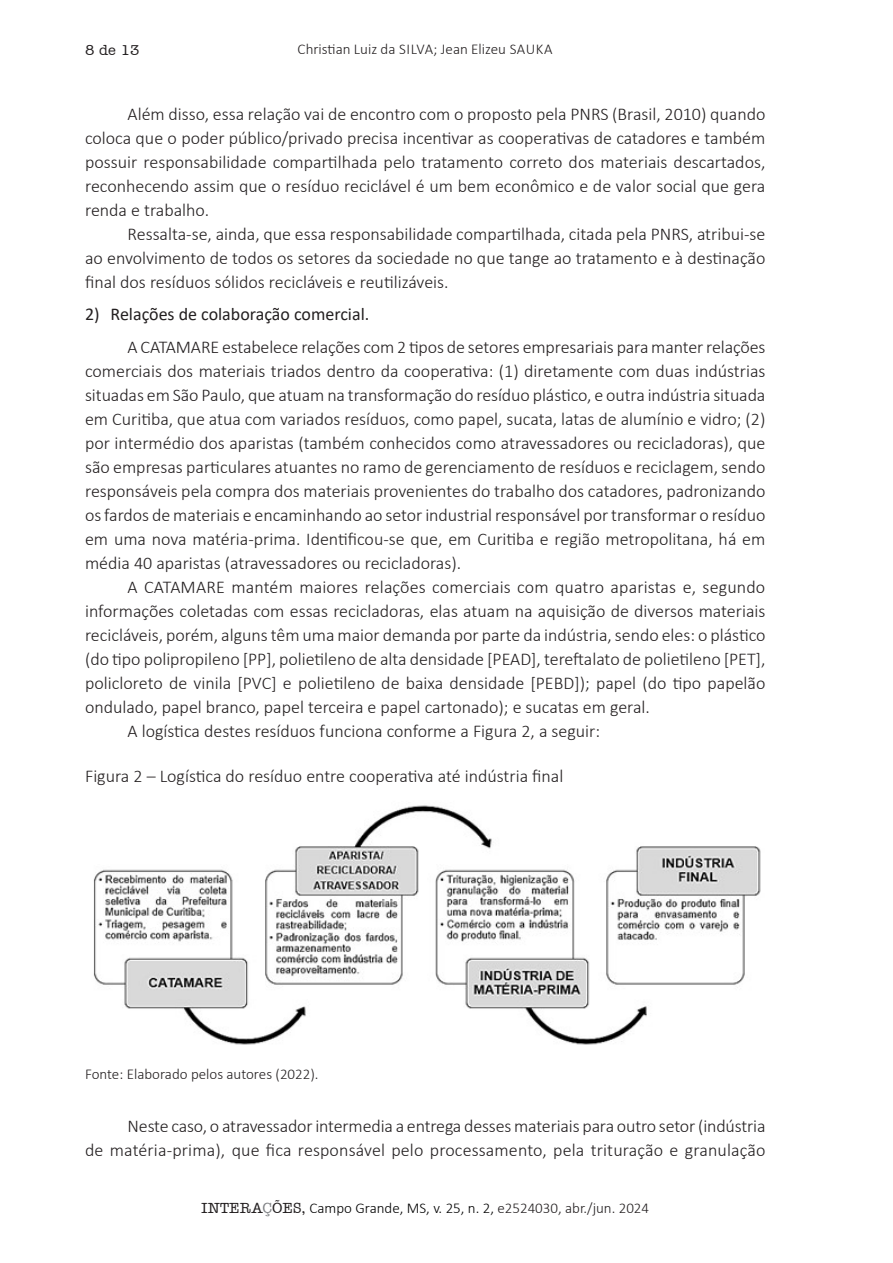
<style>
.page{position:relative;width:893px;height:1263px;background:#fff}
.page>*{position:absolute;margin:0;border:0;box-sizing:border-box;transform-origin:0 0}
.Corpo_do_texto{font:300 18px/24px "Calibri";color:#231f20;text-align:justify}
.Tabela_figura{font:300 18px "Calibri";color:#231f20}
.t1{font:18px "Calibri";color:#231f20}
.Legenda{font:300 15px "Calibri";color:#231f20}
.t2{font:300 15px "Calibri";color:#000}
.t3{font:500 15px "Amer Typewriter IT Cby BT";color:#231f20}
.s1{font-family:"Amer Typewriter IT Cby BT";font-weight:500;color:#231f20}
.s2{font-family:"Amer Typewriter IT Cby BT";font-weight:500;color:#808285}
.s3{color:#231f20}
</style>
<div class="page">
<img style="left:94px;top:805px;width:667px;height:240px">
<p class="t3" style="left:85px;top:41px;width:56px">8 de 13</p>
<p class="Legenda" style="left:298px;top:40px;width:256px">Christian Luiz da SILVA; Jean Elizeu SAUKA</p>
<p class="Corpo_do_texto" style="left:85px;top:102px;width:682px;text-indent:43px">Além disso, essa relação vai de encontro com o proposto pela PNRS (Brasil, 2010) quando coloca que o poder público/privado precisa incentivar as cooperativas de catadores e também possuir responsabilidade compartilhada pelo tratamento correto dos materiais descartados, reconhecendo assim que o resíduo reciclável é um bem econômico e de valor social que gera renda e trabalho.</p>
<p class="Corpo_do_texto" style="left:85px;top:222px;width:682px;text-indent:43px">Ressalta-se, ainda, que essa responsabilidade compartilhada, citada pela PNRS, atribui-se ao envolvimento de todos os setores da sociedade no que tange ao tratamento e à destinação final dos resíduos sólidos recicláveis e reutilizáveis.</p>
<p class="t1" style="left:85px;top:302px;width:286px">2) Relações de colaboração comercial.</p>
<p class="Corpo_do_texto" style="left:85px;top:335px;width:682px;text-indent:43px">A CATAMARE estabelece relações com 2 tipos de setores empresariais para manter relações comerciais dos materiais triados dentro da cooperativa: (1) diretamente com duas indústrias situadas em São Paulo, que atuam na transformação do resíduo plástico, e outra indústria situada em Curitiba, que atua com variados resíduos, como papel, sucata, latas de alumínio e vidro; (2) por intermédio dos aparistas (também conhecidos como atravessadores ou recicladoras), que são empresas particulares atuantes no ramo de gerenciamento de resíduos e reciclagem, sendo responsáveis pela compra dos materiais provenientes do trabalho dos catadores, padronizando os fardos de materiais e encaminhando ao setor industrial responsável por transformar o resíduo em uma nova matéria-prima. Identificou-se que, em Curitiba e região metropolitana, há em média 40 aparistas (atravessadores ou recicladoras).</p>
<p class="Corpo_do_texto" style="left:85px;top:575px;width:682px;text-indent:43px">A CATAMARE mantém maiores relações comerciais com quatro aparistas e, segundo informações coletadas com essas recicladoras, elas atuam na aquisição de diversos materiais recicláveis, porém, alguns têm uma maior demanda por parte da indústria, sendo eles: o plástico (do tipo polipropileno [PP], polietileno de alta densidade [PEAD], tereftalato de polietileno [PET], policloreto de vinila [PVC] e polietileno de baixa densidade [PEBD]); papel (do tipo papelão ondulado, papel branco, papel terceira e papel cartonado); e sucatas em geral.</p>
<p class="Corpo_do_texto" style="left:128px;top:719px;width:474px">A logística destes resíduos funciona conforme a Figura 2, a seguir:</p>
<p class="Tabela_figura" style="left:85px;top:765px;width:480px">Figura 2 – Logística do resíduo entre cooperativa até indústria final</p>
<p class="Legenda" style="left:85px;top:1064px;width:235px">Fonte: Elaborado pelos autores (2022).</p>
<p class="Corpo_do_texto" style="left:85px;top:1114px;width:682px;text-align:right">Neste caso, o atravessador intermedia a entrega desses materiais para outro setor (indústria<br>de matéria-prima), que fica responsável pelo processamento, pela trituração e granulação</p>
<p class="t2" style="left:201px;top:1198px;width:449px"><span class="s1">INTERA</span><span class="s2">Ç</span><span class="s1">ÕES,</span> Campo Grande, MS, v. 25, n. 2, <span class="s3">e2524030, abr./jun. 2024</span></p>
</div>
